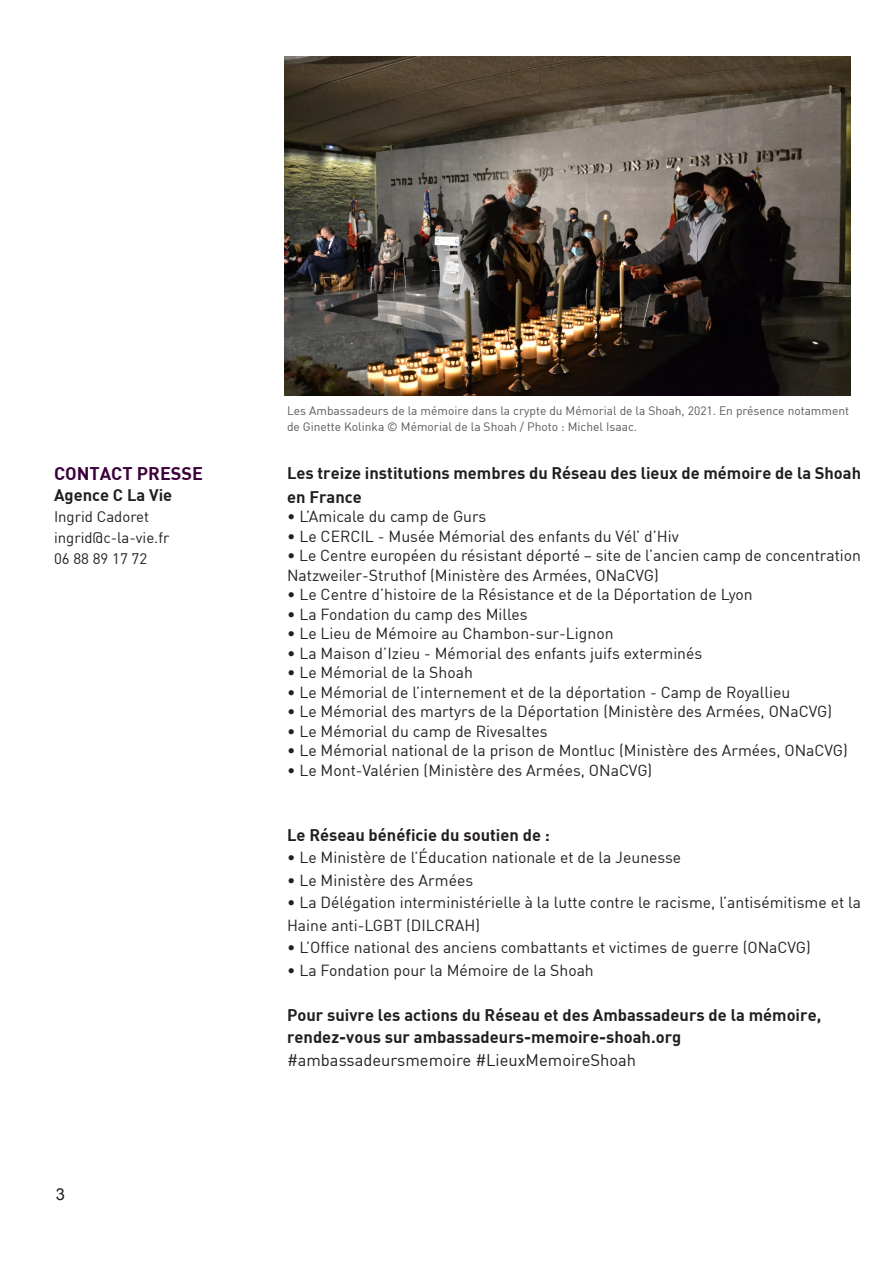
<style>
.page{position:relative;width:893px;height:1263px;background:#fff}
.page>*{position:absolute;margin:0;border:0;box-sizing:border-box;transform-origin:0 0}
.t1{font:700 18px "DIN";color:#3c003b}
.t2{font:700 16.5px/24px "DIN";color:#231f20}
.t3{font:16.5px "DIN";color:#231f20}
.t4{font:16.5px "Arial";color:#231f20}
.t5{font:15.75px/19.5px "DIN";color:#231f20}
.t6{font:15px/21px "DIN";color:#231f20}
.t7{font:12px/16.2px "DIN";color:#57585a}
</style>
<div class="page">
<img style="left:285px;top:56px;width:565px;height:340px">
<p class="t1" style="left:54px;top:462px;width:151px">CONTACT PRESSE</p>
<p class="t2" style="left:54px;top:483px;width:120px">Agence C La Vie</p>
<p class="t6" style="left:54px;top:506px;width:117px">Ingrid Cadoret ingrid@c-la-vie.fr<br>06 88 89 17 72</p>
<p class="t4" style="left:56px;top:1183px;width:11px">3</p>
<p class="t7" style="left:287px;top:402px;width:564px">Les Ambassadeurs de la mémoire dans la crypte du Mémorial de la Shoah, 2021. En présence notamment de Ginette Kolinka © Mémorial de la Shoah / Photo : Michel Isaac.</p>
<p class="t2" style="left:287px;top:460px;width:576px">Les treize institutions membres du Réseau des lieux de mémoire de la Shoah en France</p>
<p class="t5" style="left:287px;top:507px;width:201px">• L’Amicale du camp de Gurs</p>
<p class="t5" style="left:287px;top:526px;width:393px">• Le CERCIL - Musée Mémorial des enfants du Vél’ d’Hiv</p>
<p class="t5" style="left:287px;top:546px;width:576px">• Le Centre européen du résistant déporté – site de l’ancien camp de concentration<br>Natzweiler-Struthof (Ministère des Armées, ONaCVG)</p>
<p class="t5" style="left:287px;top:585px;width:467px">• Le Centre d’histoire de la Résistance et de la Déportation de Lyon</p>
<p class="t5" style="left:287px;top:604px;width:242px">• La Fondation du camp des Milles</p>
<p class="t5" style="left:287px;top:624px;width:328px">• Le Lieu de Mémoire au Chambon-sur-Lignon</p>
<p class="t5" style="left:287px;top:643px;width:417px">• La Maison d’Izieu - Mémorial des enfants juifs exterminés</p>
<p class="t5" style="left:287px;top:663px;width:187px">• Le Mémorial de la Shoah</p>
<p class="t5" style="left:287px;top:682px;width:505px">• Le Mémorial de l’internement et de la déportation - Camp de Royallieu</p>
<p class="t5" style="left:287px;top:702px;width:546px">• Le Mémorial des martyrs de la Déportation (Ministère des Armées, ONaCVG)</p>
<p class="t5" style="left:287px;top:721px;width:262px">• Le Mémorial du camp de Rivesaltes</p>
<p class="t5" style="left:287px;top:741px;width:562px">• Le Mémorial national de la prison de Montluc (Ministère des Armées, ONaCVG)</p>
<p class="t5" style="left:287px;top:760px;width:367px">• Le Mont-Valérien (Ministère des Armées, ONaCVG)</p>
<p class="t2" style="left:287px;top:822px;width:264px">Le Réseau bénéficie du soutien de :</p>
<p class="t5" style="left:287px;top:847px;width:396px">• Le Ministère de l’Éducation nationale et de la Jeunesse</p>
<p class="t5" style="left:287px;top:870px;width:188px">• Le Ministère des Armées</p>
<p class="t5" style="left:287px;top:891px;width:576px;line-height:22.5px">• La Délégation interministérielle à la lutte contre le racisme, l’antisémitisme et la<br>Haine anti-LGBT (DILCRAH)</p>
<p class="t5" style="left:287px;top:937px;width:525px">• L’Office national des anciens combattants et victimes de guerre (ONaCVG)</p>
<p class="t5" style="left:287px;top:960px;width:308px">• La Fondation pour la Mémoire de la Shoah</p>
<p class="t2" style="left:287px;top:1002px;width:536px;line-height:22.5px">Pour suivre les actions du Réseau et des Ambassadeurs de la mémoire, rendez-vous sur ambassadeurs-memoire-shoah.org</p>
<p class="t3" style="left:287px;top:1049px;width:351px">#ambassadeursmemoire #LieuxMemoireShoah</p>
</div>
